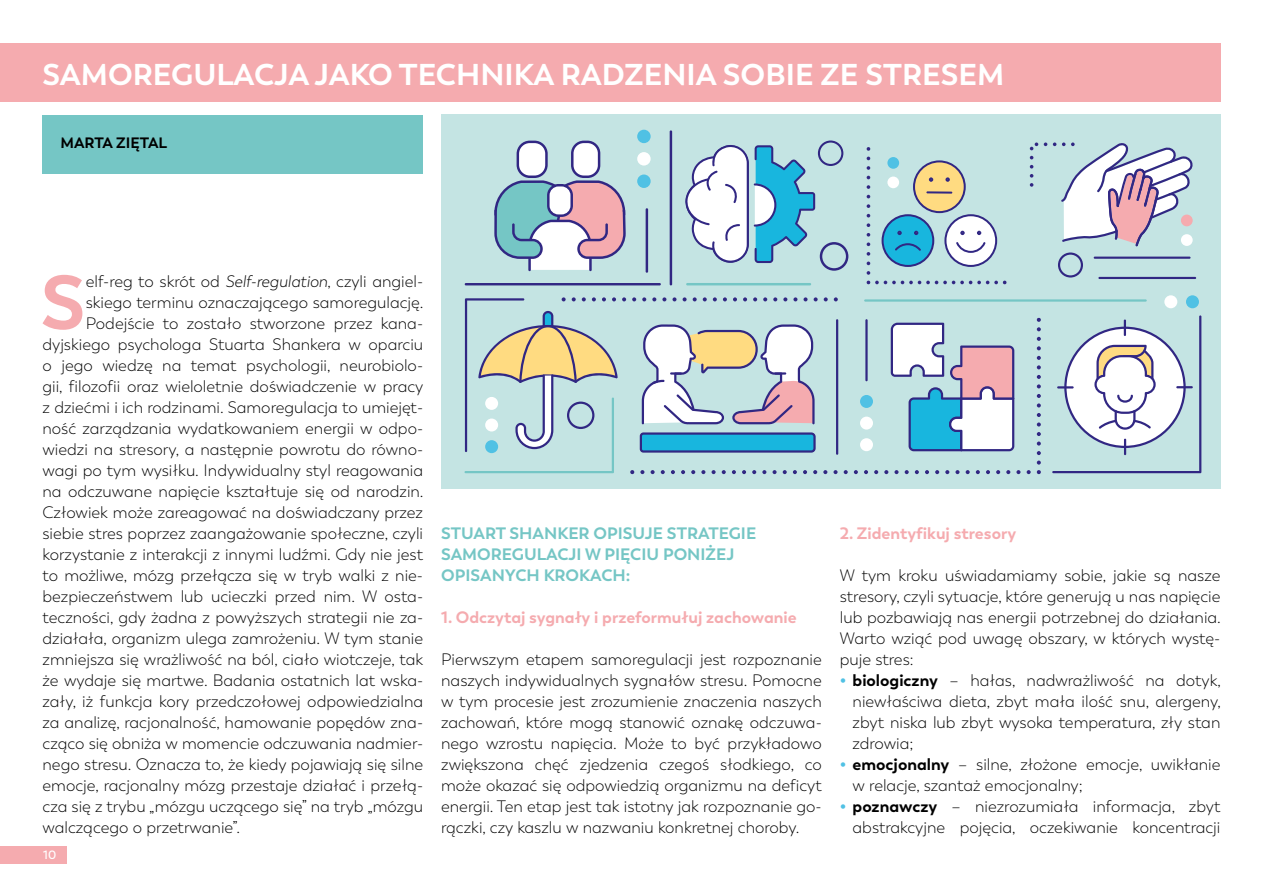
<style>
.page{position:relative;width:1263px;height:893px;background:#fff}
.page>*{position:absolute;margin:0;border:0;box-sizing:border-box;transform-origin:0 0}
.t1{font:700 76.2px "Trenda";color:#f5abaf}
.t2{font:700 30px "Trenda";color:#fff}
.t3{font:300 16.5px/21px "Trenda";color:#000;text-align:justify}
.t4{font:700 16.5px/21px "Trenda";color:#75c6c5}
.t5{font:700 16.5px "Trenda";color:#f5abaf}
.t6{font:700 15px "Trenda";color:#000}
.t7{font:600 12px "Trenda";color:#fff}
.s1{font-style:italic}
.s2{font-weight:700;color:#50c1e4}
.s3{font-weight:700}
</style>
<div class="page">
<div style="left:441px;top:115px;width:779px;height:374px;background:#c4e4e3"></div>
<div style="left:887px;top:157px;width:12px;height:12px;background:#50c1e4;border-radius:50%"></div>
<svg style="left:867px;top:281px;width:139px;height:3px"></svg>
<svg style="left:867px;top:271px;width:3px;height:4px"></svg>
<svg style="left:867px;top:252px;width:3px;height:4px"></svg>
<svg style="left:867px;top:233px;width:3px;height:13px"></svg>
<svg style="left:867px;top:223px;width:3px;height:4px"></svg>
<svg style="left:867px;top:204px;width:3px;height:4px"></svg>
<svg style="left:867px;top:185px;width:3px;height:4px"></svg>
<svg style="left:867px;top:166px;width:3px;height:4px"></svg>
<svg style="left:867px;top:147px;width:3px;height:4px"></svg>
<svg style="left:881px;top:160px;width:116px;height:107px"></svg>
<svg style="left:1030px;top:165px;width:3px;height:22px"></svg>
<svg style="left:1044px;top:142px;width:3px;height:4px"></svg>
<svg style="left:1030px;top:142px;width:8px;height:8px"></svg>
<div style="left:637px;top:175px;width:14px;height:13px;background:#50c1e4;border-radius:50%"></div>
<div style="left:637px;top:152px;width:14px;height:14px;background:#fff;border-radius:50%"></div>
<div style="left:637px;top:130px;width:14px;height:13px;background:#50c1e4;border-radius:50%"></div>
<hr style="left:465px;top:283px;width:196px;height:2px;background:#312783">
<hr style="left:646px;top:208px;width:2px;height:65px;background:#312783">
<svg style="left:494px;top:141px;width:132px;height:130px"></svg>
<hr style="left:670px;top:130px;width:2px;height:155px;background:#312783">
<hr style="left:686px;top:283px;width:125px;height:2px;background:#75c6c5">
<div style="left:1164px;top:295px;width:13px;height:13px;background:#fff;border-radius:50%"></div>
<div style="left:1186px;top:295px;width:13px;height:13px;background:#50c1e4;border-radius:50%"></div>
<svg style="left:1037px;top:461px;width:4px;height:13px"></svg>
<svg style="left:1037px;top:442px;width:4px;height:13px"></svg>
<svg style="left:1037px;top:432px;width:4px;height:4px"></svg>
<svg style="left:1037px;top:413px;width:4px;height:13px"></svg>
<svg style="left:1037px;top:394px;width:4px;height:13px"></svg>
<svg style="left:1037px;top:375px;width:4px;height:13px"></svg>
<svg style="left:1037px;top:356px;width:4px;height:13px"></svg>
<svg style="left:1037px;top:337px;width:4px;height:13px"></svg>
<svg style="left:1037px;top:318px;width:4px;height:13px"></svg>
<hr style="left:864px;top:299px;width:283px;height:3px;background:#75c6c5">
<svg style="left:1052px;top:315px;width:149px;height:158px"></svg>
<svg style="left:464px;top:297px;width:567px;height:177px"></svg>
<svg style="left:685px;top:140px;width:163px;height:131px"></svg>
<svg style="left:1058px;top:252px;width:25px;height:26px"></svg>
<hr style="left:1098px;top:277px;width:98px;height:2px;background:#312783">
<svg style="left:1053px;top:142px;width:140px;height:104px"></svg>
<hr style="left:1094px;top:257px;width:96px;height:2px;background:#312783">
<div style="left:43px;top:115px;width:380px;height:58px;background:#75c6c5"></div>
<div style="left:0;top:43px;width:1220px;height:58px;background:#f5abaf"></div>
<div style="left:0;top:846px;width:67px;height:17px;background:#f5abaf"></div>
<h2 class="t2" style="left:43px;top:56px;width:963px">SAMOREGULACJA JAKO TECHNIKA RADZENIA SOBIE ZE STRESEM</h2>
<p class="t6" style="left:61px;top:133px;width:108px">MARTA ZIĘTAL</p>
<h1 class="t1" style="left:41px;top:255px;width:47px">S</h1>
<p class="t3" style="left:86px;top:271px;width:339px">elf-reg to skrót od <span class="s1">Self-regulation</span>, czyli angiel-</p>
<p class="t3" style="left:86px;top:292px;width:339px">skiego terminu oznaczającego samoregulację.</p>
<p class="t3" style="left:86px;top:313px;width:339px">Podejście to zostało stworzone przez kana-</p>
<p class="t3" style="left:43px;top:334px;width:382px">dyjskiego psychologa Stuarta Shankera w oparciu</p>
<p class="t3" style="left:43px;top:355px;width:382px">o jego wiedzę na temat psychologii, neurobiolo-</p>
<p class="t3" style="left:43px;top:376px;width:382px">gii, filozofii oraz wieloletnie doświadczenie w pracy</p>
<p class="t3" style="left:43px;top:397px;width:382px">z dziećmi i ich rodzinami. Samoregulacja to umiejęt-</p>
<p class="t3" style="left:43px;top:418px;width:382px">ność zarządzania wydatkowaniem energii w odpo-</p>
<p class="t3" style="left:43px;top:439px;width:382px">wiedzi na stresory, a następnie powrotu do równo-</p>
<p class="t3" style="left:43px;top:460px;width:382px">wagi po tym wysiłku. Indywidualny styl reagowania</p>
<p class="t3" style="left:43px;top:481px;width:383px">na odczuwane napięcie kształtuje się od narodzin.</p>
<p class="t3" style="left:43px;top:502px;width:382px">Człowiek może zareagować na doświadczany przez</p>
<p class="t3" style="left:43px;top:523px;width:382px">siebie stres poprzez zaangażowanie społeczne, czyli</p>
<p class="t3" style="left:43px;top:544px;width:382px">korzystanie z interakcji z innymi ludźmi. Gdy nie jest</p>
<p class="t3" style="left:43px;top:565px;width:382px">to możliwe, mózg przełącza się w tryb walki z nie-</p>
<p class="t3" style="left:43px;top:586px;width:382px">bezpieczeństwem lub ucieczki przed nim. W osta-</p>
<p class="t3" style="left:43px;top:607px;width:382px">teczności, gdy żadna z powyższych strategii nie za-</p>
<p class="t3" style="left:43px;top:628px;width:382px">działała, organizm ulega zamrożeniu. W tym stanie</p>
<p class="t3" style="left:43px;top:649px;width:382px">zmniejsza się wrażliwość na ból, ciało wiotczeje, tak</p>
<p class="t3" style="left:43px;top:670px;width:382px">że wydaje się martwe. Badania ostatnich lat wska-</p>
<p class="t3" style="left:43px;top:691px;width:382px">zały, iż funkcja kory przedczołowej odpowiedzialna</p>
<p class="t3" style="left:43px;top:712px;width:382px">za analizę, racjonalność, hamowanie popędów zna-</p>
<p class="t3" style="left:43px;top:733px;width:382px">cząco się obniża w momencie odczuwania nadmier-</p>
<p class="t3" style="left:43px;top:754px;width:382px">nego stresu. Oznacza to, że kiedy pojawiają się silne</p>
<p class="t3" style="left:43px;top:775px;width:382px">emocje, racjonalny mózg przestaje działać i przełą-</p>
<p class="t3" style="left:43px;top:796px;width:382px">cza się z trybu „mózgu uczącego się” na tryb „mózgu</p>
<p class="t3" style="left:43px;top:817px;width:199px">walczącego o przetrwanie”.</p>
<p class="t7" style="left:43px;top:847px;width:15px">10</p>
<p class="t4" style="left:441px;top:523px;width:317px">STUART SHANKER OPISUJE STRATEGIE<br>SAMOREGULACJI W PIĘCIU PONIŻEJ<br>OPISANYCH KROKACH:</p>
<p class="t5" style="left:441px;top:607px;width:357px">1. Odczytaj sygnały i przeformułuj zachowanie</p>
<p class="t3" style="left:441px;top:649px;width:382px">Pierwszym etapem samoregulacji jest rozpoznanie naszych indywidualnych sygnałów stresu. Pomocne w tym procesie jest zrozumienie znaczenia naszych zachowań, które mogą stanowić oznakę odczuwa&shy;nego wzrostu napięcia. Może to być przykładowo zwiększona chęć zjedzenia czegoś słodkiego, co może okazać się odpowiedzią organizmu na deficyt energii. Ten etap jest tak istotny jak rozpoznanie go&shy;rączki, czy kaszlu w nazwaniu konkretnej choroby.</p>
<p class="t5" style="left:840px;top:523px;width:178px">2. Zidentyfikuj stresory</p>
<p class="t3" style="left:840px;top:565px;width:383px">W tym kroku uświadamiamy sobie, jakie są nasze stresory, czyli sytuacje, które generują u nas napięcie lub pozbawiają nas energii potrzebnej do działania.<br>Warto wziąć pod uwagę obszary, w których wystę&shy;puje stres:</p>
<p class="t3" style="left:852px;top:670px;width:370px;text-indent:-13px"><span class="s2">•</span> <span class="s3">biologiczny</span> – hałas, nadwrażliwość na dotyk, niewłaściwa dieta, zbyt mała ilość snu, alergeny, zbyt niska lub zbyt wysoka temperatura, zły stan zdrowia;</p>
<p class="t3" style="left:852px;top:754px;width:369px;text-indent:-13px"><span class="s2">•</span> <span class="s3">emocjonalny</span> – silne, złożone emocje, uwikłanie w relacje, szantaż emocjonalny;</p>
<p class="t3" style="left:840px;top:796px;width:382px;text-align:right"><span class="s2">•</span> <span class="s3">poznawczy</span> – niezrozumiała informacja, zbyt abstrakcyjne pojęcia, oczekiwanie koncentracji</p>
</div>
